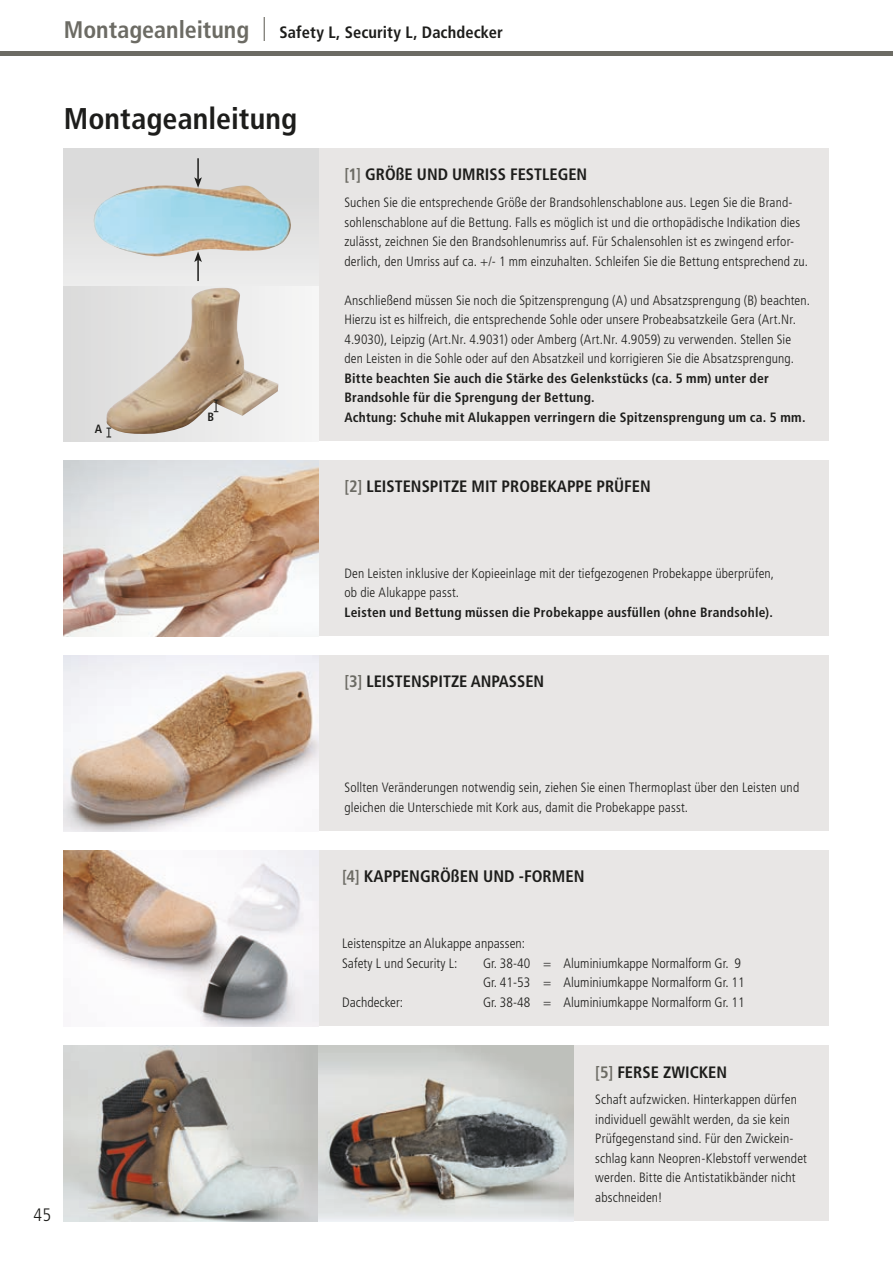
<style>
.page{position:relative;width:893px;height:1263px;background:#fff}
.page>*{position:absolute;margin:0;border:0;box-sizing:border-box;transform-origin:0 0}
.t1{font:700 condensed 30px "Frutiger LT";letter-spacing:.005em;color:#1d1d1b}
.t2{font:300 condensed 18px "Frutiger LT";color:#1d1d1b}
.t3{font:700 condensed 16.65px "Frutiger LT";color:#1d1d1b}
.t4{font:700 condensed 16.5px "Frutiger LT";color:#1d1d1b}
.t5{font:300 condensed 13.65px/19.5px "Frutiger LT";letter-spacing:.005em;color:#1d1d1b}
.t6{font:300 condensed 13.5px/19.5px "Frutiger LT";letter-spacing:.01em;color:#1d1d1b}
.t7{font:700 condensed 13.5px/19.5px "Frutiger LT";letter-spacing:.02em;color:#1d1d1b}
.t8{font:700 condensed 12px "Frutiger LT";color:#1d1d1b}
.s1{font-size:24px;color:#6c6b64}
.s2{color:#6c6b64}
</style>
<div class="page">
<div style="left:64px;top:1046px;width:765px;height:175px;background:#e8e6e5"></div>
<div style="left:64px;top:851px;width:765px;height:175px;background:#e8e6e5"></div>
<div style="left:64px;top:656px;width:765px;height:175px;background:#e8e6e5"></div>
<div style="left:64px;top:461px;width:765px;height:175px;background:#e8e6e5"></div>
<div style="left:64px;top:149px;width:765px;height:292px;background:#e8e6e5"></div>
<div style="left:64px;top:285px;width:255px;height:156px;background:linear-gradient(to right,#d9d8d8,#f7f7f6)"></div>
<img style="left:104px;top:288px;width:174px;height:146px">
<svg style="left:106px;top:428px;width:5px;height:9px"></svg>
<svg style="left:214px;top:399px;width:4px;height:13px"></svg>
<img style="left:64px;top:656px;width:255px;height:175px">
<img style="left:64px;top:1046px;width:509px;height:175px">
<img style="left:64px;top:461px;width:255px;height:175px">
<img style="left:64px;top:851px;width:255px;height:175px">
<div style="left:64px;top:149px;width:255px;height:136px;background:linear-gradient(to right,#e2e2e1,#e2e2e1)"></div>
<img style="left:94px;top:185px;width:198px;height:71px">
<hr style="left:197px;top:158px;width:2px;height:22px;background:#1d1d1b">
<svg style="left:194px;top:177px;width:8px;height:11px"></svg>
<hr style="left:197px;top:260px;width:2px;height:21px;background:#1d1d1b">
<svg style="left:194px;top:251px;width:8px;height:11px"></svg>
<hr style="left:0;top:51px;width:893px;height:4px;background:#6c6b64">
<p class="t4" style="left:64px;top:23px;width:441px"><span class="s1">Montageanleitung</span> <sup>|</sup> Safety L, Security L, Dachdecker</p>
<h1 class="t1" style="left:64px;top:101px;width:235px">Montageanleitung</h1>
<p class="t8" style="left:95px;top:422px;width:9px">A</p>
<p class="t8" style="left:208px;top:409px;width:8px">B</p>
<p class="t4" style="left:344px;top:165px;width:244px"><span class="s2">[1]</span> GRÖßE UND UMRISS FESTLEGEN</p>
<p class="t6" style="left:344px;top:193px;width:465px">Suchen Sie die entsprechende Größe der Brandsohlenschablone aus. Legen Sie die Brand&shy;sohlenschablone auf die Bettung. Falls es möglich ist und die orthopädische Indikation dies zulässt, zeichnen Sie den Brandsohlenumriss auf. Für Schalensohlen ist es zwingend erfor&shy;derlich, den Umriss auf ca. +/- 1 mm einzuhalten. Schleifen Sie die Bettung entsprechend zu.</p>
<p class="t6" style="left:344px;top:290px;width:467px">Anschließend müssen Sie noch die Spitzensprengung (A) und Absatzsprengung (B) beachten.<br>Hierzu ist es hilfreich, die entsprechende Sohle oder unsere Probeabsatzkeile Gera (Art.Nr.<br>4.9030), Leipzig (Art.Nr. 4.9031) oder Amberg (Art.Nr. 4.9059) zu verwenden. Stellen Sie den Leisten in die Sohle oder auf den Absatzkeil und korrigieren Sie die Absatzsprengung.</p>
<p class="t7" style="left:344px;top:368px;width:463px">Bitte beachten Sie auch die Stärke des Gelenkstücks (ca. 5 mm) unter der<br>Brandsohle für die Sprengung der Bettung.<br>Achtung: Schuhe mit Alukappen verringern die Spitzensprengung um ca. 5 mm.</p>
<p class="t4" style="left:344px;top:477px;width:308px"><span class="s2">[2]</span> LEISTENSPITZE MIT PROBEKAPPE PRÜFEN</p>
<p class="t6" style="left:344px;top:563px;width:431px">Den Leisten inklusive der Kopieeinlage mit der tiefgezogenen Probekappe überprüfen, ob die Alukappe passt.</p>
<p class="t7" style="left:344px;top:602px;width:430px">Leisten und Bettung müssen die Probekappe ausfüllen (ohne Brandsohle).</p>
<p class="t4" style="left:344px;top:672px;width:201px"><span class="s2">[3]</span> LEISTENSPITZE ANPASSEN</p>
<h2 class="t2" style="left:33px;top:1205px;width:19px">45</h2>
<p class="t6" style="left:344px;top:778px;width:456px">Sollten Veränderungen notwendig sein, ziehen Sie einen Thermoplast über den Leisten und gleichen die Unterschiede mit Kork aus, damit die Probekappe passt.</p>
<p class="t3" style="left:342px;top:866px;width:244px"><span class="s2">[4]</span> KAPPENGRÖßEN UND -FORMEN</p>
<p class="t5" style="left:342px;top:934px;width:185px">Leistenspitze an Alukappe anpassen:<br>Safety L und Security L:</p>
<p class="t5" style="left:483px;top:953px;width:263px">Gr. 38-40 = Aluminiumkappe Normalform Gr. 9<br>Gr. 41-53 = Aluminiumkappe Normalform Gr. 11</p>
<p class="t5" style="left:342px;top:992px;width:63px">Dachdecker:</p>
<p class="t5" style="left:483px;top:992px;width:263px">Gr. 38-48 = Aluminiumkappe Normalform Gr. 11</p>
<p class="t4" style="left:595px;top:1062px;width:133px"><span class="s2">[5]</span> FERSE ZWICKEN</p>
<p class="t6" style="left:595px;top:1090px;width:213px">Schaft aufzwicken. Hinterkappen dürfen individuell gewählt werden, da sie kein Prüfgegenstand sind. Für den Zwickein&shy;schlag kann Neopren-Klebstoff verwendet werden. Bitte die Antistatikbänder nicht abschneiden!</p>
</div>
